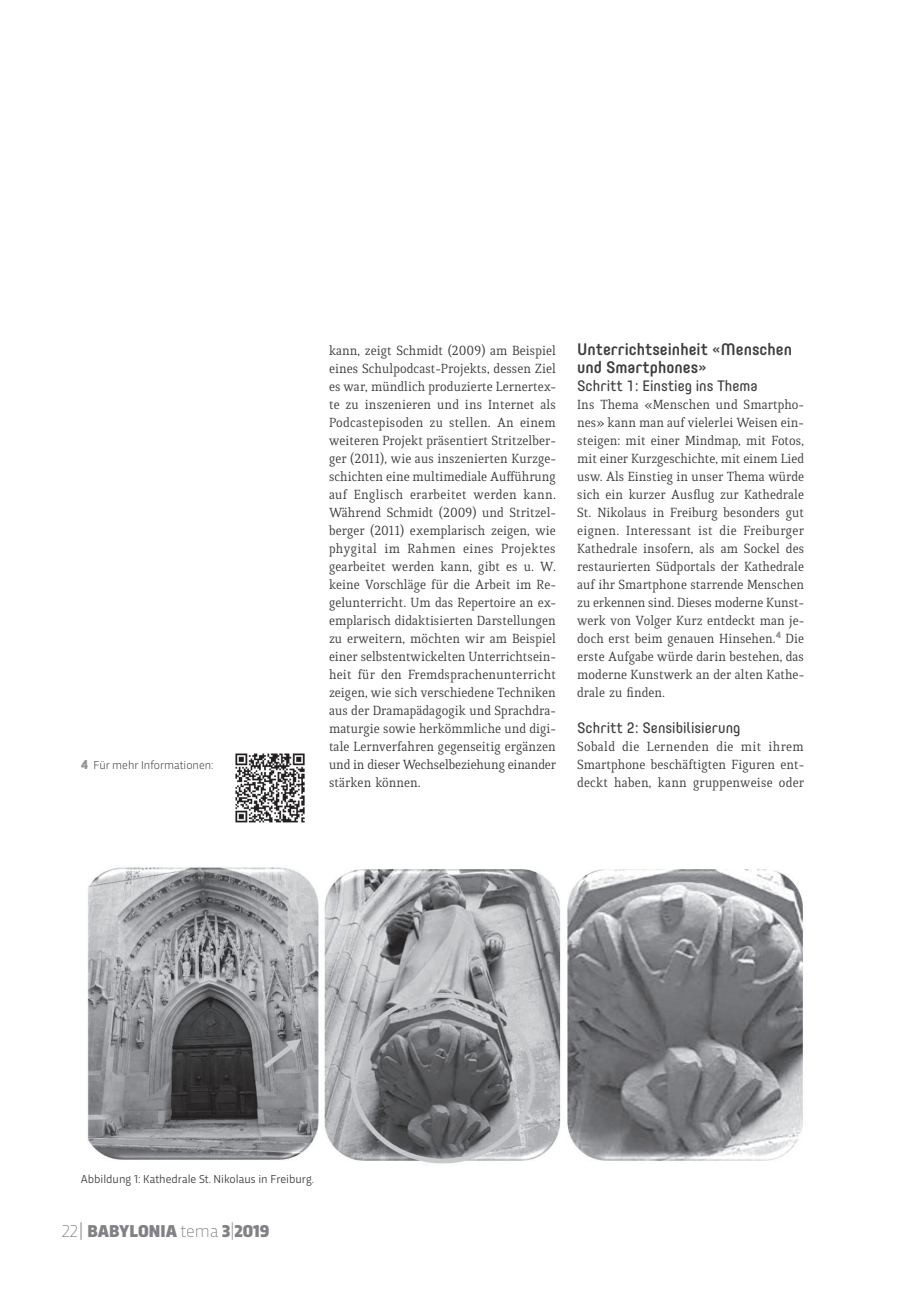
<style>
.page{position:relative;width:919px;height:1289px;background:#fff}
.page>*{position:absolute;margin:0;border:0;box-sizing:border-box;transform-origin:0 0}
.t1{font:900 18px "Trasandina";color:#808285}
.t2{font:500 16.5px/18px "Core Mellow 55";color:#3e3e3f}
.t3{font:15px "Core Mellow 45";color:#3e3e3f}
.t4{font:14.25px/18px "Quiroga Serif Pro";color:#3e3e3f;text-align:justify}
.t5{font:12px "Trasandina";color:#3e3e3f}
.t6{font:300 12px "Trasandina";color:#3e3e3f}
.s1{font-weight:900;font-size:13.5px;color:#939598}
.s2{font-weight:200}
.s3{font-weight:300}
</style>
<div class="page">
<img style="left:87px;top:867px;width:716px;height:297px">
<img style="left:235px;top:753px;width:70px;height:70px">
<p class="t6" style="left:81px;top:756px;width:134px"><span class="s1">4</span> Für mehr Informationen:</p>
<p class="t4" style="left:329px;top:341px;width:228px">kann, zeigt Schmidt (2009) am Beispiel eines Schulpodcast-Projekts, dessen Ziel es war, mündlich produzierte Lernertex&shy;te zu inszenieren und ins Internet als Podcastepisoden zu stellen. An einem weiteren Projekt präsentiert Stritzelber&shy;ger (2011), wie aus inszenierten Kurzge&shy;schichten eine multimediale Aufführung auf Englisch erarbeitet werden kann.<br>Während Schmidt (2009) und Stritzel&shy;berger (2011) exemplarisch zeigen, wie phygital im Rahmen eines Projektes gearbeitet werden kann, gibt es u. W. keine Vorschläge für die Arbeit im Re&shy;gelunterricht. Um das Repertoire an ex&shy;emplarisch didaktisierten Darstellungen zu erweitern, möchten wir am Beispiel einer selbstentwickelten Unterrichtsein&shy;heit für den Fremdsprachenunterricht zeigen, wie sich verschiedene Techniken aus der Dramapädagogik und Sprachdra&shy;maturgie sowie herkömmliche und digi&shy;tale Lernverfahren gegenseitig ergänzen und in dieser Wechselbeziehung einander stärken können.</p>
<p class="t2" style="left:577px;top:339px;width:216px">Unterrichtseinheit «Menschen und Smartphones»</p>
<p class="t3" style="left:577px;top:374px;width:182px">Schritt 1: Einstieg ins Thema</p>
<p class="t4" style="left:577px;top:395px;width:228px">Ins Thema «Menschen und Smartpho&shy;nes» kann man auf vielerlei Weisen ein&shy;steigen: mit einer Mindmap, mit Fotos, mit einer Kurzgeschichte, mit einem Lied usw. Als Einstieg in unser Thema würde sich ein kurzer Ausflug zur Kathedrale St. Nikolaus in Freiburg besonders gut eignen. Interessant ist die Freiburger Kathedrale insofern, als am Sockel des restaurierten Südportals der Kathedrale auf ihr Smartphone starrende Menschen zu erkennen sind. Dieses moderne Kunst&shy;werk von Volger Kurz entdeckt man je&shy;doch erst beim genauen Hinsehen.<sup>4</sup> Die erste Aufgabe würde darin bestehen, das moderne Kunstwerk an der alten Kathe&shy;drale zu finden.</p>
<p class="t3" style="left:577px;top:716px;width:165px">Schritt 2: Sensibilisierung</p>
<p class="t4" style="left:577px;top:737px;width:228px">Sobald die Lernenden die mit ihrem Smartphone beschäftigten Figuren ent&shy;deckt haben, kann gruppenweise oder</p>
<p class="t5" style="left:81px;top:1170px;width:235px">Abbildung 1: Kathedrale St. Nikolaus in Freiburg.</p>
<p class="t1" style="left:62px;top:1218px;width:209px"><span class="s2">22</span><span class="s3">|</span> BABYLONIA <span class="s2">tema</span> 3<span class="s2">|</span>2019</p>
</div>
